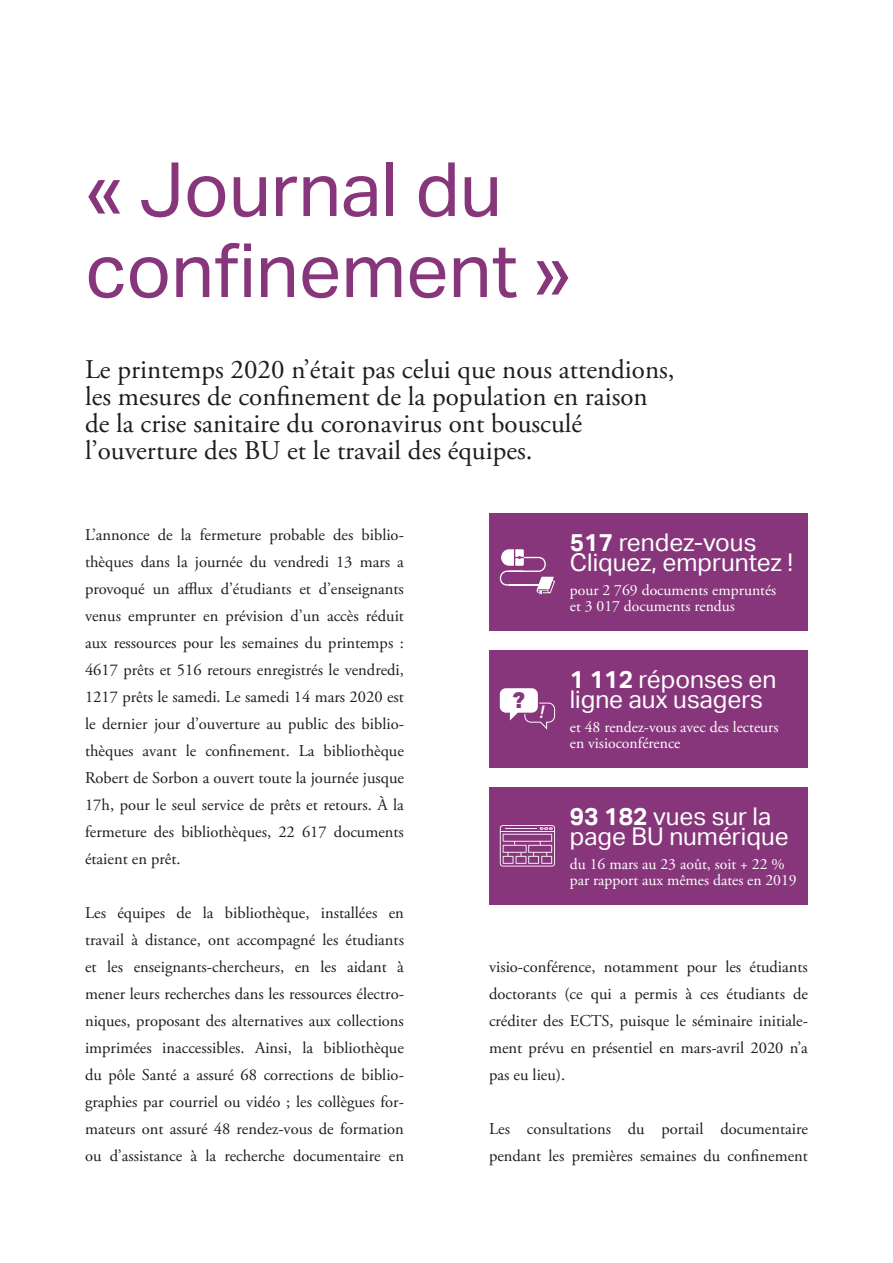
<style>
.page{position:relative;width:893px;height:1263px;background:#fff}
.page>*{position:absolute;margin:0;border:0;box-sizing:border-box;transform-origin:0 0}
.Style_de_paragraphe{font:75px/81px "Aktiv Grotesk";color:#88367b}
.Chapô{font:27px/27px "Adobe Garamond Pro";color:#1d1d1b}
.Titre_NoAlign{font:24.45px/20.7px "Aktiv Grotesk";color:#fff}
.Titre_NoAlign-2{font:900 21.75px "Aktiv Grotesk";color:#88367b}
.Titre_NoAlign-3{font:italic 500 17.4px "Aktiv Grotesk";color:#fff}
.RAPACT19_Normal{font:16.5px/27px "Adobe Garamond Pro";color:#1d1d1b;text-align:justify}
.Titre_NoAlign-4{font:15.6px/15.6px "Adobe Garamond Pro";color:#fff}
.s1{font-weight:700}
</style>
<div class="page">
<div style="left:489px;top:513px;width:319px;height:118px;background:#88367b"></div>
<div style="left:489px;top:650px;width:319px;height:118px;background:#88367b"></div>
<div style="left:489px;top:787px;width:319px;height:118px;background:#88367b"></div>
<svg style="left:500px;top:549px;width:55px;height:45px"></svg>
<hr style="left:509px;top:584px;width:26px;height:2px;background:#fff">
<hr style="left:524px;top:584px;width:26px;height:2px;background:#fff">
<svg style="left:500px;top:688px;width:55px;height:42px"></svg>
<svg style="left:500px;top:825px;width:55px;height:41px"></svg>
<p class="Style_de_paragraphe" style="left:85px;top:150px;width:488px">« Journal du confinement »</p>
<p class="Chapô" style="left:85px;top:357px;width:591px">Le printemps 2020 n’était pas celui que nous attendions, les mesures de confinement de la population en raison de la crise sanitaire du coronavirus ont bousculé l’ouverture des BU et le travail des équipes.</p>
<p class="RAPACT19_Normal" style="left:85px;top:522px;width:320px">L’annonce de la fermeture probable des biblio&shy;thèques dans la journée du vendredi 13 mars a provoqué un afflux d’étudiants et d’enseignants venus emprunter en prévision d’un accès réduit aux ressources pour les semaines du printemps :<br>4617 prêts et 516 retours enregistrés le vendredi, 1217 prêts le samedi. Le samedi 14 mars 2020 est le dernier jour d’ouverture au public des biblio&shy;thèques avant le confinement. La bibliothèque Robert de Sorbon a ouvert toute la journée jusque 17h, pour le seul service de prêts et retours. À la fermeture des bibliothèques, 22 617 documents étaient en prêt.</p>
<p class="RAPACT19_Normal" style="left:85px;top:900px;width:320px">Les équipes de la bibliothèque, installées en travail à distance, ont accompagné les étudiants et les enseignants-chercheurs, en les aidant à mener leurs recherches dans les ressources électro&shy;niques, proposant des alternatives aux collections imprimées inaccessibles. Ainsi, la bibliothèque du pôle Santé a assuré 68 corrections de biblio&shy;graphies par courriel ou vidéo ; les collègues for&shy;mateurs ont assuré 48 rendez-vous de formation ou d’assistance à la recherche documentaire en</p>
<p class="Titre_NoAlign-2" style="left:513px;top:686px;width:14px">?</p>
<p class="Titre_NoAlign-3" style="left:539px;top:702px;width:6px">!</p>
<p class="Titre_NoAlign" style="left:570px;top:532px;width:225px"><span class="s1">517</span> rendez-vous<br>Cliquez, empruntez !</p>
<p class="Titre_NoAlign-4" style="left:570px;top:583px;width:208px">pour 2 769 documents empruntés</p>
<p class="Titre_NoAlign-4" style="left:570px;top:598px;width:167px">et 3 017 documents rendus</p>
<p class="Titre_NoAlign" style="left:570px;top:669px;width:208px"><span class="s1">1 112</span> réponses en ligne aux usagers</p>
<p class="Titre_NoAlign-4" style="left:570px;top:720px;width:210px">et 48 rendez-vous avec des lecteurs en visioconférence</p>
<p class="Titre_NoAlign" style="left:570px;top:806px;width:220px"><span class="s1">93 182</span> vues sur la page BU numérique</p>
<p class="Titre_NoAlign-4" style="left:570px;top:856px;width:228px">du 16 mars au 23 août, soit + 22 % par rapport aux mêmes dates en 2019</p>
<p class="RAPACT19_Normal" style="left:489px;top:954px;width:320px">visio-conférence, notamment pour les étudiants doctorants (ce qui a permis à ces étudiants de créditer des ECTS, puisque le séminaire initiale&shy;ment prévu en présentiel en mars-avril 2020 n’a pas eu lieu).</p>
<p class="RAPACT19_Normal" style="left:489px;top:1116px;width:320px">Les consultations du portail documentaire pendant les premières semaines du confinement</p>
</div>
